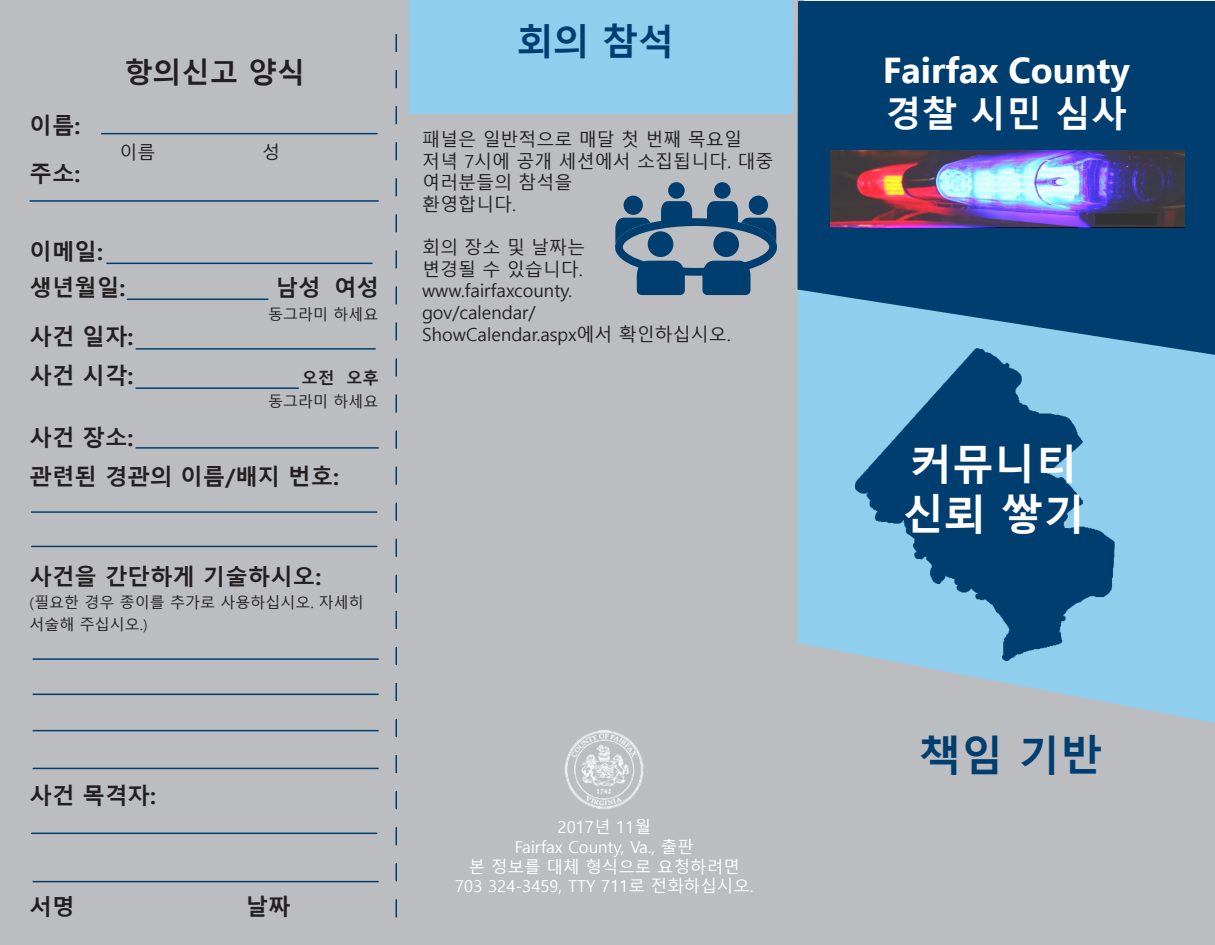
<style>
.page{position:relative;width:1215px;height:945px;background:#fff}
.page>*{position:absolute;margin:0;border:0;box-sizing:border-box;transform-origin:0 0}
.t1{font:700 42px/50.4px "Malgun Gothic";color:#fff}
.t2{font:700 42px "Malgun Gothic";color:#003e70}
.t3{font:700 36px/43.2px "Ebrima";color:#fff}
.t4{font:700 36px "Malgun Gothic";color:#003e70}
.t5{font:700 28.5px "Malgun Gothic";color:#231f20}
.t6{font:700 22.5px "Malgun Gothic";color:#231f20}
.t7{font:18px/21.6px "Malgun Gothic";color:#231f20}
.t8{font:16.5px "Malgun Gothic";color:#fff}
.t9{font:700 16.5px "Malgun Gothic";color:#231f20}
.t10{font:15px/22.5px "Malgun Gothic";color:#231f20}
.s1{font-family:"Malgun Gothic"}
</style>
<div class="page">
<div style="left:0;top:1px;width:803px;height:944px;background:#bcbdc0"></div>
<hr style="left:101px;top:133px;width:277px;height:1px;background:#003e6f">
<hr style="left:30px;top:200px;width:349px;height:2px;background:#003e6f">
<hr style="left:106px;top:263px;width:267px;height:1px;background:#003e6f">
<hr style="left:127px;top:299px;width:141px;height:1px;background:#003e6f">
<hr style="left:136px;top:348px;width:240px;height:2px;background:#003e6f">
<hr style="left:136px;top:387px;width:163px;height:2px;background:#003e6f">
<hr style="left:136px;top:447px;width:243px;height:2px;background:#003e6f">
<svg style="left:396px;top:34px;width:1px;height:883px"></svg>
<hr style="left:31px;top:511px;width:346px;height:2px;background:#003e6f">
<hr style="left:31px;top:546px;width:346px;height:1px;background:#003e6f">
<hr style="left:33px;top:658px;width:346px;height:2px;background:#003e6f">
<hr style="left:33px;top:694px;width:346px;height:1px;background:#003e6f">
<hr style="left:33px;top:730px;width:346px;height:1px;background:#003e6f">
<hr style="left:33px;top:768px;width:346px;height:1px;background:#003e6f">
<hr style="left:31px;top:833px;width:346px;height:1px;background:#003e6f">
<hr style="left:33px;top:881px;width:346px;height:1px;background:#003e6f">
<div style="left:624px;top:196px;width:19px;height:19px;background:#003e6f;border-radius:50%"></div>
<div style="left:749px;top:196px;width:19px;height:19px;background:#003e6f;border-radius:50%"></div>
<div style="left:668px;top:182px;width:17px;height:17px;background:#003e6f;border-radius:50%"></div>
<div style="left:714px;top:182px;width:17px;height:17px;background:#003e6f;border-radius:50%"></div>
<svg style="left:615px;top:201px;width:162px;height:94px"></svg>
<div style="left:410px;top:1px;width:383px;height:113px;background:#8fceed"></div>
<div style="left:797px;top:625px;width:418px;height:320px;background:#bcbdc0"></div>
<svg style="left:798px;top:355px;width:417px;height:368px;background:#99cae2"></svg>
<svg style="left:798px;top:1px;width:417px;height:354px;background:#0a4878"></svg>
<img style="left:852px;top:336px;width:270px;height:333px">
<img style="left:830px;top:150px;width:355px;height:77px">
<img style="left:564px;top:730px;width:80px;height:79px">
<p class="t6" style="left:30px;top:112px;width:52px">이름:</p>
<p class="t6" style="left:30px;top:160px;width:52px">주소:</p>
<p class="t5" style="left:124px;top:55px;width:183px">항의신고 양식</p>
<p class="t7" style="left:120px;top:142px;width:37px">이름</p>
<p class="t7" style="left:262px;top:142px;width:19px">성</p>
<p class="t6" style="left:30px;top:238px;width:75px">이메일:</p>
<p class="t6" style="left:30px;top:274px;width:97px">생년월일:</p>
<p class="t6" style="left:276px;top:274px;width:105px">남성 여성</p>
<p class="t10" style="left:268px;top:303px;width:112px">동그라미 하세요</p>
<p class="t6" style="left:30px;top:324px;width:105px">사건 일자:</p>
<p class="t6" style="left:30px;top:363px;width:105px">사건 시각:</p>
<p class="t9" style="left:302px;top:368px;width:79px">오전 오후</p>
<p class="t10" style="left:268px;top:390px;width:112px">동그라미 하세요</p>
<p class="t6" style="left:30px;top:424px;width:105px">사건 장소:</p>
<p class="t6" style="left:30px;top:463px;width:311px">관련된 경관의 이름/배지 번호:</p>
<p class="t6" style="left:30px;top:564px;width:293px">사건을 간단하게 기술하시오:</p>
<p class="t10" style="left:30px;top:591px;width:336px">(필요한 경우 종이를 추가로 사용하십시오. 자세히 서술해 주십시오.)</p>
<p class="t4" style="left:518px;top:21px;width:158px">회의 참석</p>
<p class="t7" style="left:422px;top:129px;width:353px">패널은 일반적으로 매달 첫 번째 목요일 저녁 7시에 공개 세션에서 소집됩니다. 대중 여러분들의 참석을<br>환영합니다.</p>
<p class="t7" style="left:422px;top:237px;width:310px">회의 장소 및 날짜는<br>변경될 수 있습니다. www.fairfaxcounty.<br>gov/calendar/<br>ShowCalendar.aspx에서 확인하십시오.</p>
<p class="t6" style="left:30px;top:783px;width:128px">사건 목격자:</p>
<p class="t6" style="left:30px;top:894px;width:47px">서명</p>
<p class="t6" style="left:246px;top:894px;width:46px">날짜</p>
<p class="t8" style="left:558px;top:818px;width:95px">2017년 11월</p>
<p class="t8" style="left:515px;top:837px;width:181px">Fairfax County, Va., 출판</p>
<p class="t8" style="left:469px;top:857px;width:272px">본 정보를 대체 형식으로 요청하려면</p>
<p class="t8" style="left:455px;top:877px;width:300px">703 324-3459, TTY 711로 전화하십시오.</p>
<p class="t3" style="left:883px;top:51px;width:249px">Fairfax County <span class="s1">경찰 시민 심사</span></p>
<p class="t1" style="left:903px;top:439px;width:184px">커뮤니티 신뢰 쌓기</p>
<p class="t2" style="left:920px;top:731px;width:184px">책임 기반</p>
</div>
